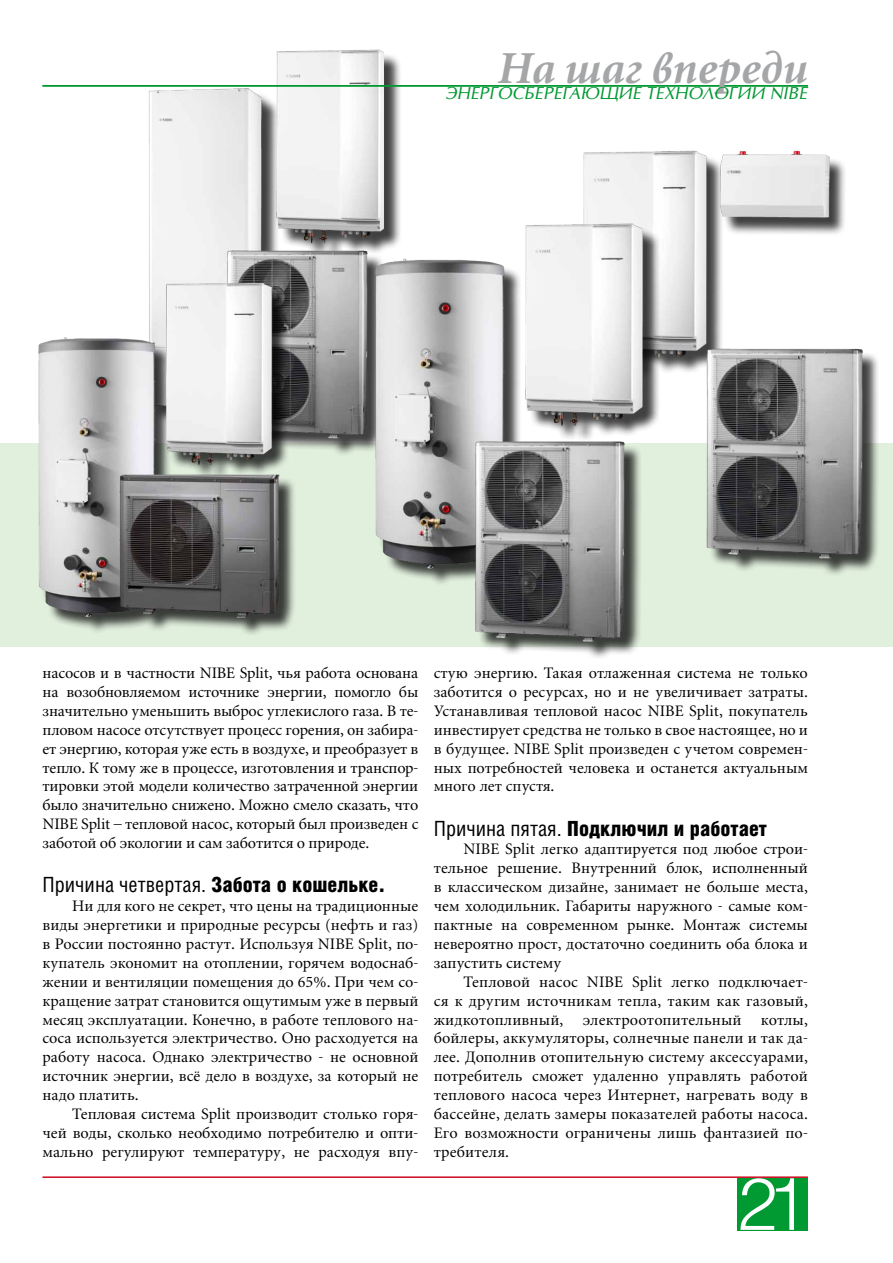
<style>
.page{position:relative;width:893px;height:1263px;background:#fff}
.page>*{position:absolute;margin:0;border:0;box-sizing:border-box;transform-origin:0 0}
.t1{font:300 73.05px "Helios";color:#fff}
.t2{font:italic 700 45px "Miniature";color:#a5a6a8}
.t3{font:21px "Helios Cond";color:#000}
.t4{font:900 21px "Helios Cond";color:#000}
.t5{font:italic 16.5px "Opium New";color:#009932}
.t6{font:15.75px/18.9px "Miniature";color:#000;text-align:justify}
.s1{font-weight:900}
.s2{font-weight:400}
</style>
<div class="page">
<div style="left:0;top:443px;width:893px;height:203px;background:#e1efdd"></div>
<div style="left:151px;top:52px;width:250px;height:404px;background:#000;opacity:.75"></div>
<img style="left:148px;top:49px;width:235px;height:400px">
<div style="left:737px;top:1178px;width:71px;height:52px;background:#009932"></div>
<hr style="left:43px;top:1176px;width:765px;height:2px;background:#cd071e">
<hr style="left:43px;top:85px;width:765px;height:2px;background:#009932">
<img style="left:38px;top:266px;width:257px;height:365px">
<div style="left:585px;top:153px;width:294px;height:423px;background:#000;opacity:.75"></div>
<img style="left:583px;top:150px;width:296px;height:413px">
<div style="left:377px;top:226px;width:283px;height:433px;background:#000;opacity:.75"></div>
<img style="left:348px;top:216px;width:321px;height:430px">
<h2 class="t2" style="left:498px;top:42px;width:311px">На шаг впереди</h2>
<p class="t5" style="left:446px;top:83px;width:364px">Энергосберегающие технологии NIBE</p>
<p class="t6" style="left:43px;top:663px;width:377px">насосов и в частности NIBE Split, чья работа основана на возобновляемом источнике энергии, помогло бы значительно уменьшить выброс углекислого газа. В те&shy;пловом насосе отсутствует процесс горения, он забира&shy;ет энергию, которая уже есть в воздухе, и преобразует в тепло. К тому же в процессе, изготовления и транспор&shy;тировки этой модели количество затраченной энергии было значительно снижено. Можно смело сказать, что NIBE Split – тепловой насос, который был произведен с заботой об экологии и сам заботится о природе.</p>
<h3 class="t3" style="left:43px;top:872px;width:344px">Причина четвертая. <span class="s1">Забота о кошельке.</span></h3>
<p class="t6" style="left:43px;top:896px;width:377px;text-indent:30px">Ни для кого не секрет, что цены на традиционные виды энергетики и природные ресурсы (нефть и газ) в России постоянно растут. Используя NIBE Split, по&shy;купатель экономит на отоплении, горячем водоснаб&shy;жении и вентиляции помещения до 65%. При чем со&shy;кращение затрат становится ощутимым уже в первый месяц эксплуатации. Конечно, в работе теплового на&shy;соса используется электричество. Оно расходуется на работу насоса. Однако электричество - не основной источник энергии, всё дело в воздухе, за который не надо платить.</p>
<p class="t6" style="left:43px;top:1104px;width:377px;text-indent:30px">Тепловая система Split производит столько горя&shy;чей воды, сколько необходимо потребителю и опти&shy;мально регулируют температуру, не расходуя впу-</p>
<p class="t6" style="left:434px;top:663px;width:376px">стую энергию. Такая отлаженная система не только заботится о ресурсах, но и не увеличивает затраты.<br>Устанавливая тепловой насос NIBE Split, покупатель инвестирует средства не только в свое настоящее, но и в будущее. NIBE Split произведен с учетом современ&shy;ных потребностей человека и останется актуальным много лет спустя.</p>
<h3 class="t4" style="left:434px;top:816px;width:335px"><span class="s2">Причина пятая.</span> Подключил и работает</h3>
<p class="t6" style="left:434px;top:839px;width:376px;text-indent:30px">NIBE Split легко адаптируется под любое строи&shy;тельное решение. Внутренний блок, исполненный в классическом дизайне, занимает не больше места, чем холодильник. Габариты наружного - самые ком&shy;пактные на современном рынке. Монтаж системы невероятно прост, достаточно соединить оба блока и запустить систему</p>
<p class="t6" style="left:434px;top:972px;width:376px;text-indent:30px">Тепловой насос NIBE Split легко подключает&shy;ся к другим источникам тепла, таким как газовый, жидкотопливный, электроотопительный котлы, бойлеры, аккумуляторы, солнечные панели и так да&shy;лее. Дополнив отопительную систему аксессуарами, потребитель сможет удаленно управлять работой теплового насоса через Интернет, нагревать воду в бассейне, делать замеры показателей работы насоса.<br>Его возможности ограничены лишь фантазией по&shy;требителя.</p>
<h1 class="t1" style="left:737px;top:1160px;width:72px">21</h1>
</div>
